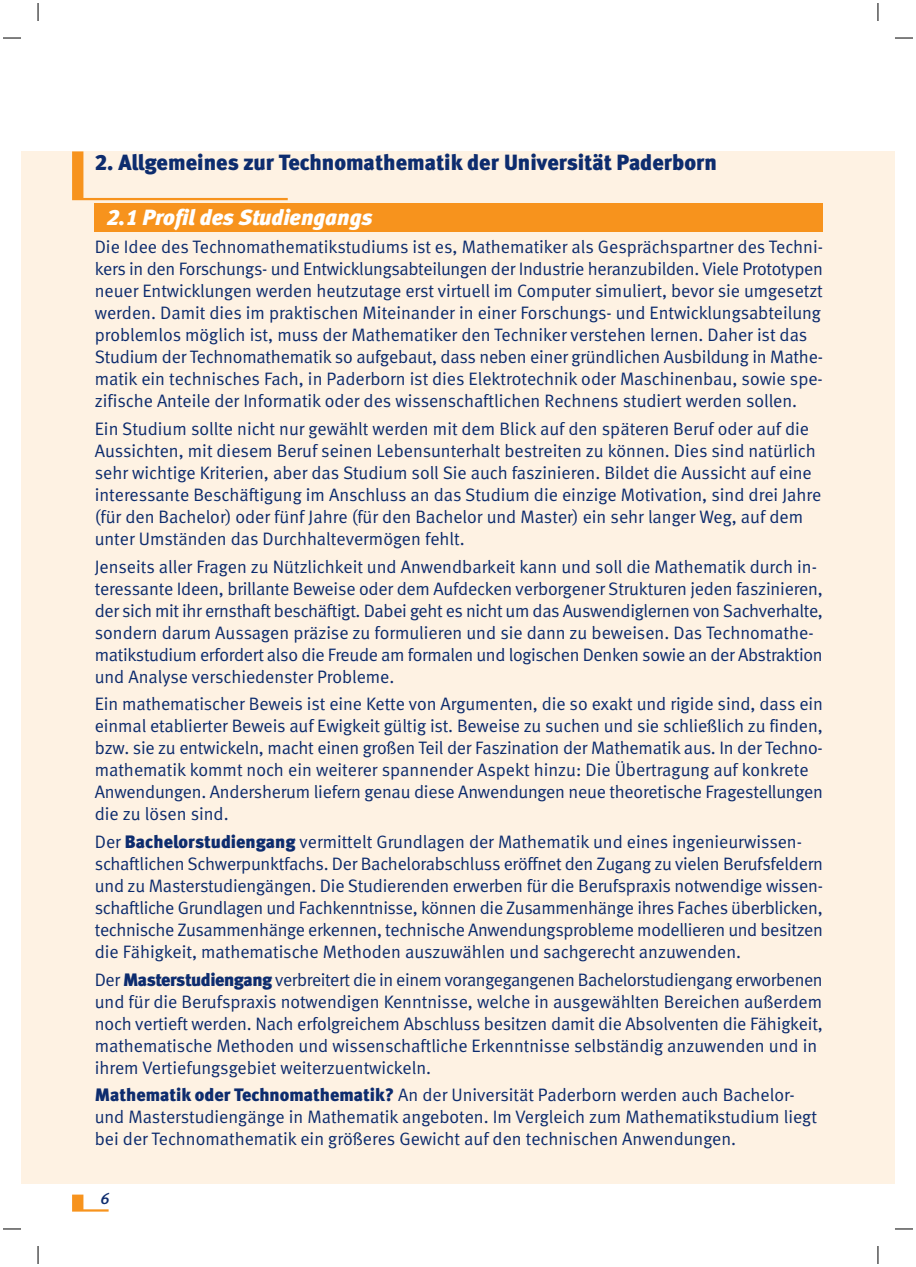
<style>
.page{position:relative;width:916px;height:1267px;background:#fff}
.page>*{position:absolute;margin:0;border:0;box-sizing:border-box;transform-origin:0 0}
.t1{font:22px "Meta Black LF";color:#0d2c6e}
.t2{font:italic 22px "Meta Black LF";color:#fff}
.t3{font:18px/22px "Meta Normal LF";letter-spacing:-.005em;color:#0d2c6e}
.t4{font:italic 16px "Meta Medium LF";color:#0d2c6e}
.s1{font-family:"Meta Black LF"}
</style>
<div class="page">
<svg style="left:3px;top:1228px;width:18px;height:1px"></svg>
<svg style="left:38px;top:1246px;width:1px;height:18px"></svg>
<svg style="left:3px;top:38px;width:18px;height:1px"></svg>
<svg style="left:38px;top:3px;width:1px;height:18px"></svg>
<svg style="left:895px;top:38px;width:17px;height:1px"></svg>
<svg style="left:877px;top:3px;width:1px;height:18px"></svg>
<svg style="left:895px;top:1228px;width:17px;height:1px"></svg>
<svg style="left:877px;top:1246px;width:1px;height:18px"></svg>
<div style="left:21px;top:151px;width:873px;height:1032px;background:#fef2e3"></div>
<svg style="left:72px;top:151px;width:215px;height:49px"></svg>
<div style="left:95px;top:203px;width:727px;height:28px;background:#f7931d"></div>
<svg style="left:72px;top:1194px;width:37px;height:17px"></svg>
<p class="t1" style="left:95px;top:154px;width:623px">2. Allgemeines zur Technomathematik der Universität Paderborn</p>
<p class="t2" style="left:107px;top:209px;width:267px">2.1 Profil des Studiengangs</p>
<p class="t3" style="left:95px;top:237px;width:729px">Die Idee des Technomathematikstudiums ist es, Mathematiker als Gesprächspartner des Techni&shy;kers in den Forschungs- und Entwicklungsabteilungen der Industrie heranzubilden. Viele Prototypen neuer Entwicklungen werden heutzutage erst virtuell im Computer simuliert, bevor sie umgesetzt werden. Damit dies im praktischen Miteinander in einer Forschungs- und Entwicklungsabteilung problemlos möglich ist, muss der Mathematiker den Techniker verstehen lernen. Daher ist das Studium der Technomathematik so aufgebaut, dass neben einer gründlichen Ausbildung in Mathe&shy;matik ein technisches Fach, in Paderborn ist dies Elektrotechnik oder Maschinenbau, sowie spe&shy;zifische Anteile der Informatik oder des wissenschaftlichen Rechnens studiert werden sollen.</p>
<p class="t3" style="left:95px;top:419px;width:727px">Ein Studium sollte nicht nur gewählt werden mit dem Blick auf den späteren Beruf oder auf die Aussichten, mit diesem Beruf seinen Lebensunterhalt bestreiten zu können. Dies sind natürlich sehr wichtige Kriterien, aber das Studium soll Sie auch faszinieren. Bildet die Aussicht auf eine interessante Beschäftigung im Anschluss an das Studium die einzige Motivation, sind drei Jahre (für den Bachelor) oder fünf Jahre (für den Bachelor und Master) ein sehr langer Weg, auf dem unter Umständen das Durchhaltevermögen fehlt.</p>
<p class="t3" style="left:95px;top:556px;width:729px">Jenseits aller Fragen zu Nützlichkeit und Anwendbarkeit kann und soll die Mathematik durch in&shy;teressante Ideen, brillante Beweise oder dem Aufdecken verborgener Strukturen jeden faszinieren, der sich mit ihr ernsthaft beschäftigt. Dabei geht es nicht um das Auswendiglernen von Sachverhalte, sondern darum Aussagen präzise zu formulieren und sie dann zu beweisen. Das Technomathe&shy;matikstudium erfordert also die Freude am formalen und logischen Denken sowie an der Abstraktion und Analyse verschiedenster Probleme.</p>
<p class="t3" style="left:95px;top:694px;width:729px">Ein mathematischer Beweis ist eine Kette von Argumenten, die so exakt und rigide sind, dass ein einmal etablierter Beweis auf Ewigkeit gültig ist. Beweise zu suchen und sie schließlich zu finden, bzw. sie zu entwickeln, macht einen großen Teil der Faszination der Mathematik aus. In der Techno&shy;mathematik kommt noch ein weiterer spannender Aspekt hinzu: Die Übertragung auf konkrete Anwendungen. Andersherum liefern genau diese Anwendungen neue theoretische Fragestellungen die zu lösen sind.</p>
<p class="t3" style="left:95px;top:832px;width:729px">Der <span class="s1">Bachelorstudiengang</span> vermittelt Grundlagen der Mathematik und eines ingenieurwissen&shy;schaftlichen Schwerpunktfachs. Der Bachelorabschluss eröffnet den Zugang zu vielen Berufsfeldern und zu Masterstudiengängen. Die Studierenden erwerben für die Berufspraxis notwendige wissen&shy;schaftliche Grundlagen und Fachkenntnisse, können die Zusammenhänge ihres Faches überblicken, technische Zusammenhänge erkennen, technische Anwendungsprobleme modellieren und besitzen die Fähigkeit, mathematische Methoden auszuwählen und sachgerecht anzuwenden.</p>
<p class="t3" style="left:95px;top:969px;width:729px">Der <span class="s1">Masterstudiengang</span> verbreitert die in einem vorangegangenen Bachelorstudiengang erworbenen und für die Berufspraxis notwendigen Kenntnisse, welche in ausgewählten Bereichen außerdem noch vertieft werden. Nach erfolgreichem Abschluss besitzen damit die Absolventen die Fähigkeit, mathematische Methoden und wissenschaftliche Erkenntnisse selbständig anzuwenden und in ihrem Vertiefungsgebiet weiterzuentwickeln.</p>
<p class="t3" style="left:95px;top:1085px;width:723px"><span class="s1">Mathematik oder Technomathematik?</span> An der Universität Paderborn werden auch Bachelor&shy;und Masterstudiengänge in Mathematik angeboten. Im Vergleich zum Mathematikstudium liegt bei der Technomathematik ein größeres Gewicht auf den technischen Anwendungen.</p>
<p class="t4" style="left:101px;top:1192px;width:10px">6</p>
</div>
